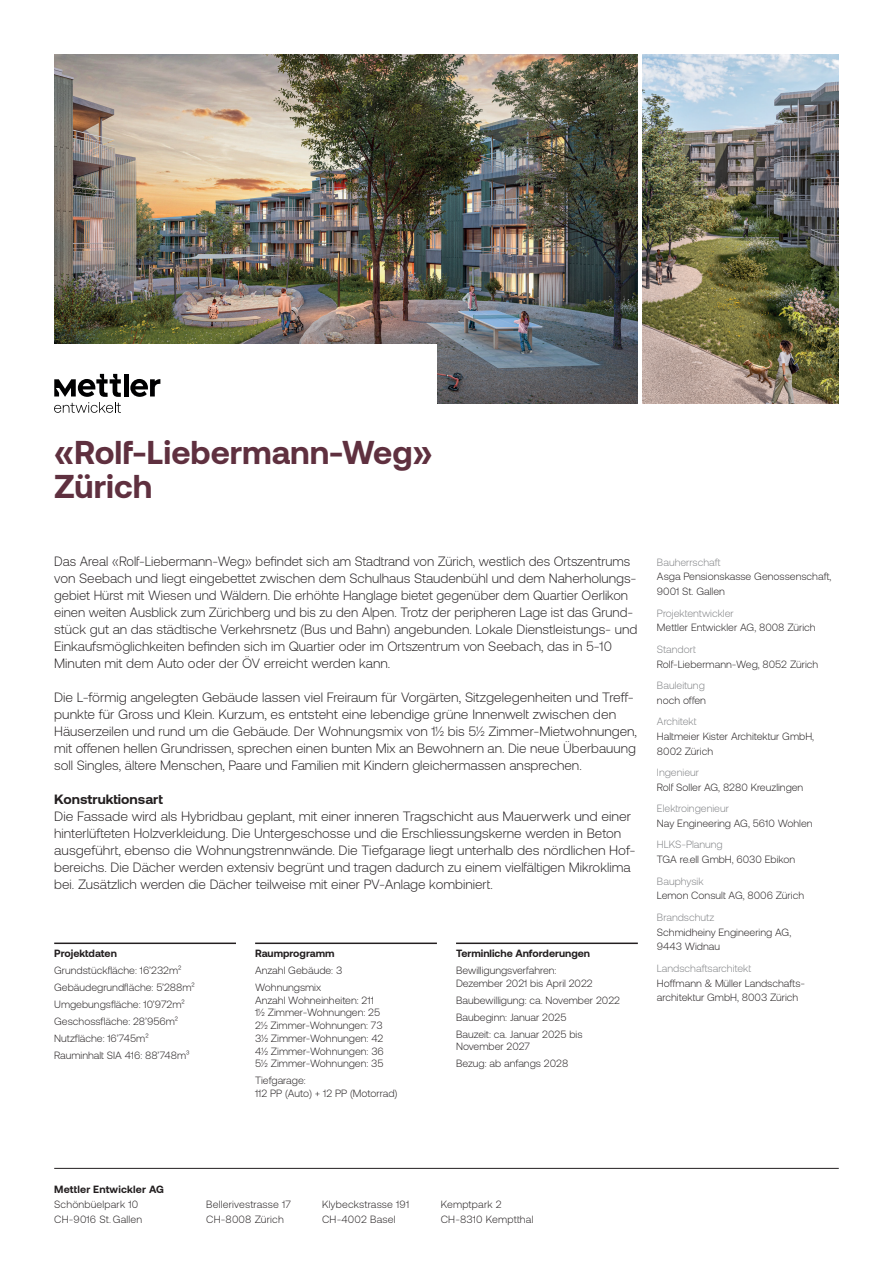
<style>
.page{position:relative;width:893px;height:1263px;background:#fff}
.page>*{position:absolute;margin:0;border:0;box-sizing:border-box;transform-origin:0 0}
.t1{font:700 33px/34px "Aeonik";color:#5f303f}
.t2{font:300 13.5px/17px "Aeonik";color:#231f20}
.t3{font:700 13.5px "Aeonik";color:#231f20}
.t4{font:300 10.5px/17px "Aeonik";color:#231f20}
.t5{font:300 10.5px "Aeonik";color:#808285}
.t6{font:700 10.5px "Aeonik";color:#231f20}
</style>
<div class="page">
<hr style="left:255px;top:942px;width:182px;height:2px;background:#231f20">
<hr style="left:54px;top:942px;width:182px;height:2px;background:#231f20">
<hr style="left:54px;top:1168px;width:785px;height:1px;background:#231f20">
<img style="left:642px;top:54px;width:197px;height:350px">
<img style="left:54px;top:54px;width:584px;height:350px">
<div style="left:0;top:344px;width:437px;height:322px;background:#fff"></div>
<hr style="left:124px;top:374px;width:4px;height:22px;background:#000001">
<svg style="left:54px;top:374px;width:67px;height:39px"></svg>
<svg style="left:130px;top:379px;width:30px;height:18px"></svg>
<hr style="left:456px;top:942px;width:182px;height:2px;background:#231f20">
<h1 class="t1" style="left:54px;top:435px;width:380px">«Rolf-Liebermann-Weg»<br>Zürich</h1>
<p class="t2" style="left:54px;top:552px;width:585px">Das Areal «Rolf-Liebermann-Weg» befindet sich am Stadtrand von Zürich, westlich des Ortszentrums von Seebach und liegt eingebettet zwischen dem Schulhaus Staudenbühl und dem Naherholungs&shy;gebiet Hürst mit Wiesen und Wäldern. Die erhöhte Hanglage bietet gegenüber dem Quartier Oerlikon einen weiten Ausblick zum Zürichberg und bis zu den Alpen. Trotz der peripheren Lage ist das Grund&shy;stück gut an das städtische Verkehrsnetz (Bus und Bahn) angebunden. Lokale Dienstleistungs- und Einkaufsmöglichkeiten befinden sich im Quartier oder im Ortszentrum von Seebach, das in 5-10<br>Minuten mit dem Auto oder der ÖV erreicht werden kann.</p>
<p class="t2" style="left:54px;top:688px;width:584px">Die L-förmig angelegten Gebäude lassen viel Freiraum für Vorgärten, Sitzgelegenheiten und Treff&shy;punkte für Gross und Klein. Kurzum, es entsteht eine lebendige grüne Innenwelt zwischen den Häuserzeilen und rund um die Gebäude. Der Wohnungsmix von 1½ bis 5½ Zimmer-Mietwohnungen, mit offenen hellen Grundrissen, sprechen einen bunten Mix an Bewohnern an. Die neue Überbauung soll Singles, ältere Menschen, Paare und Familien mit Kindern gleichermassen ansprechen.</p>
<p class="t3" style="left:54px;top:791px;width:110px">Konstruktionsart</p>
<p class="t2" style="left:54px;top:807px;width:583px">Die Fassade wird als Hybridbau geplant, mit einer inneren Tragschicht aus Mauerwerk und einer hinterlüfteten Holzverkleidung. Die Untergeschosse und die Erschliessungskerne werden in Beton ausgeführt, ebenso die Wohnungstrennwände. Die Tiefgarage liegt unterhalb des nördlichen Hof&shy;bereichs. Die Dächer werden extensiv begrünt und tragen dadurch zu einem vielfältigen Mikroklima bei. Zusätzlich werden die Dächer teilweise mit einer PV-Anlage kombiniert.</p>
<p class="t6" style="left:54px;top:947px;width:64px">Projektdaten</p>
<p class="t4" style="left:54px;top:962px;width:142px">Grundstückfläche: 16’232m²<br>Gebäudegrundfläche: 5’288m²<br>Umgebungsfläche: 10’972m²<br>Geschossfläche: 28’956m²<br>Nutzfläche: 16’745m²<br>Rauminhalt SIA 416: 88’748m³</p>
<p class="t6" style="left:255px;top:947px;width:81px">Raumprogramm</p>
<p class="t4" style="left:255px;top:962px;width:89px">Anzahl Gebäude: 3<br>Wohnungsmix</p>
<p class="t4" style="left:255px;top:993px;width:130px;line-height:12.8px">Anzahl Wohneinheiten: 211<br>1½ Zimmer-Wohnungen: 25<br>2½ Zimmer-Wohnungen: 73<br>3½ Zimmer-Wohnungen: 42<br>4½ Zimmer-Wohnungen: 36<br>5½ Zimmer-Wohnungen: 35</p>
<p class="t4" style="left:255px;top:1074px;width:144px;line-height:12.8px">Tiefgarage:<br>112 PP (Auto) + 12 PP (Motorrad)</p>
<p class="t6" style="left:456px;top:947px;width:136px">Terminliche Anforderungen</p>
<p class="t4" style="left:456px;top:964px;width:138px;line-height:12.8px">Bewilligungsverfahren:<br>Dezember 2021 bis April 2022</p>
<p class="t4" style="left:456px;top:991px;width:166px">Baubewilligung: ca. November 2022<br>Baubeginn: Januar 2025<br>Bauzeit: ca. Januar 2025 bis</p>
<p class="t4" style="left:456px;top:1038px;width:114px">November 2027<br>Bezug: ab anfangs 2028</p>
<p class="t5" style="left:657px;top:556px;width:65px">Bauherrschaft</p>
<p class="t4" style="left:657px;top:569px;width:176px;line-height:14.9px">Asga Pensionskasse Genossenschaft,<br>9001 St. Gallen</p>
<p class="t5" style="left:657px;top:607px;width:78px">Projektentwickler</p>
<p class="t4" style="left:657px;top:619px;width:160px">Mettler Entwickler AG, 8008 Zürich</p>
<p class="t5" style="left:657px;top:643px;width:40px">Standort</p>
<p class="t4" style="left:657px;top:655px;width:163px">Rolf-Liebermann-Weg, 8052 Zürich</p>
<p class="t5" style="left:657px;top:679px;width:49px">Bauleitung</p>
<p class="t4" style="left:657px;top:692px;width:51px">noch offen</p>
<p class="t5" style="left:657px;top:716px;width:41px">Architekt</p>
<p class="t4" style="left:657px;top:729px;width:159px;line-height:14.9px">Haltmeier Kister Architektur GmbH,<br>8002 Zürich</p>
<p class="t5" style="left:657px;top:767px;width:44px">Ingenieur</p>
<p class="t4" style="left:657px;top:779px;width:148px">Rolf Soller AG, 8280 Kreuzlingen</p>
<p class="t5" style="left:657px;top:803px;width:74px">Elektroingenieur</p>
<p class="t4" style="left:657px;top:815px;width:157px">Nay Engineering AG, 5610 Wohlen</p>
<p class="t5" style="left:657px;top:839px;width:67px">HLKS-Planung</p>
<p class="t4" style="left:657px;top:851px;width:140px">TGA re.ell GmbH, 6030 Ebikon</p>
<p class="t5" style="left:657px;top:875px;width:48px">Bauphysik</p>
<p class="t4" style="left:657px;top:887px;width:149px">Lemon Consult AG, 8006 Zürich</p>
<p class="t5" style="left:657px;top:911px;width:59px">Brandschutz</p>
<p class="t4" style="left:657px;top:924px;width:136px;line-height:14.9px">Schmidheiny Engineering AG,<br>9443 Widnau</p>
<p class="t5" style="left:657px;top:962px;width:96px">Landschaftsarchitekt</p>
<p class="t4" style="left:657px;top:975px;width:150px;line-height:14.9px">Hoffmann &amp; Müller Landschafts&shy;architektur GmbH, 8003 Zürich</p>
<p class="t6" style="left:54px;top:1183px;width:111px">Mettler Entwickler AG</p>
<p class="t4" style="left:54px;top:1197px;width:89px;line-height:14.9px">Schönbüelpark 10<br>CH-9016 St. Gallen</p>
<p class="t4" style="left:206px;top:1197px;width:86px;line-height:14.9px">Bellerivestrasse 17<br>CH-8008 Zürich</p>
<p class="t4" style="left:322px;top:1197px;width:89px;line-height:14.9px">Klybeckstrasse 191<br>CH-4002 Basel</p>
<p class="t4" style="left:441px;top:1197px;width:94px;line-height:14.9px">Kemptpark 2<br>CH-8310 Kemptthal</p>
</div>
